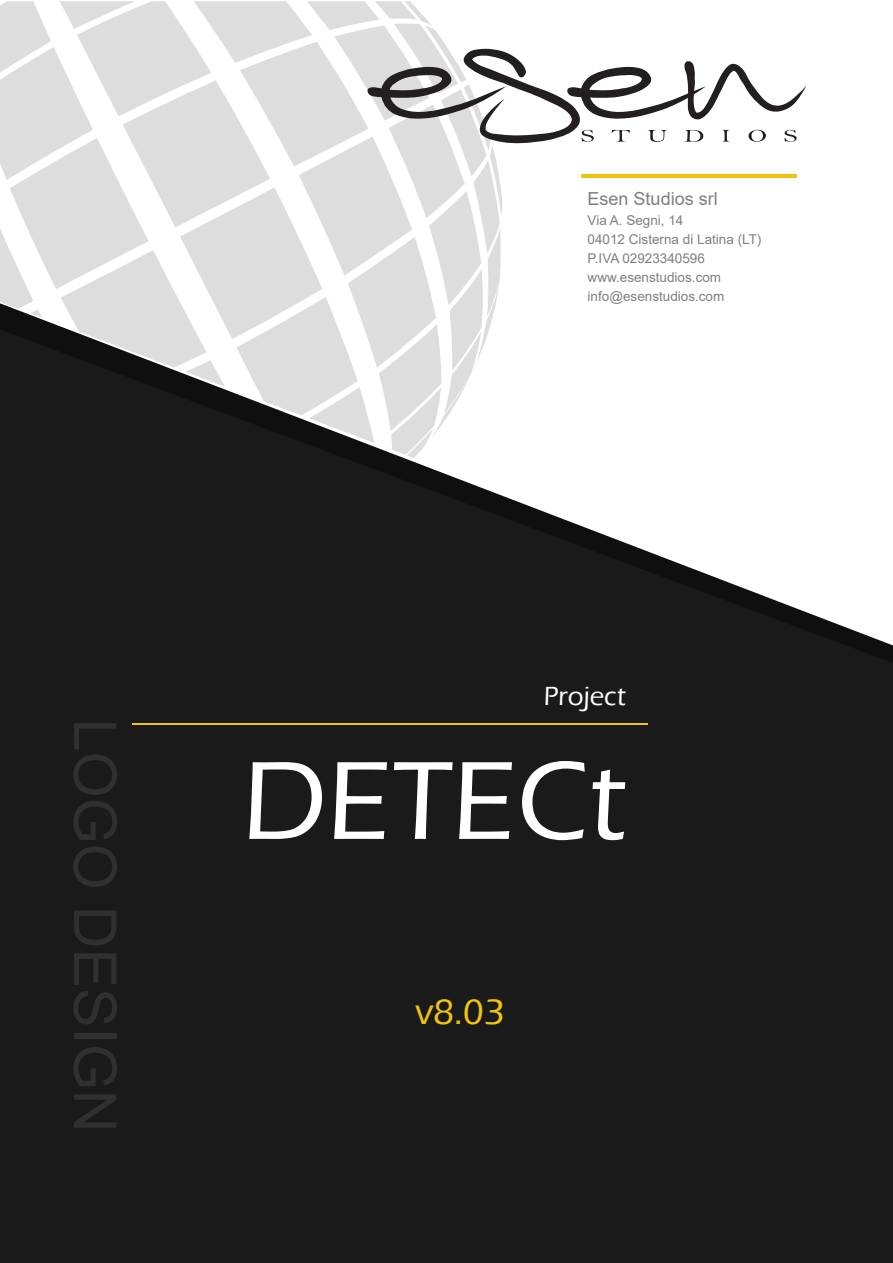
<style>
.page{position:relative;width:893px;height:1263px;background:#fff}
.page>*{position:absolute;margin:0;border:0;box-sizing:border-box;transform-origin:0 0}
.t1{font:500 115.05px "Eras ITC";color:#fff}
.t2{font:500 36.9px "Eras ITC";color:#f1c40f}
.t3{font:500 27px "Eras ITC";color:#fff}
.t4{font:18px "Arial";color:#7f7f7f}
.t5{font:13.5px/19.2px "Arial";color:#7f7f7f}
</style>
<div class="page">
<div style="left:0;top:663px;width:893px;height:600px;background:#1a1a1a"></div>
<div style="left:0;top:645px;width:893px;height:18px;background:#1a1a1a"></div>
<svg style="left:0;top:143px;width:892px;height:502px"></svg>
<svg style="left:0;top:1px;width:502px;height:457px;fill:#ddd"></svg>
<hr style="left:133px;top:723px;width:515px;height:1px;background:#f1c40f">
<svg style="left:367px;top:49px;width:439px;height:94px"></svg>
<hr style="left:582px;top:175px;width:215px;height:3px;background:#f1c40f">
<svg style="left:73px;top:723px;width:44px;height:72px;background:#202020"></svg>
<svg style="left:73px;top:801px;width:44px;height:39px;background:#222"></svg>
<svg style="left:73px;top:846px;width:44px;height:41px;background:#212121"></svg>
<svg style="left:74px;top:910px;width:42px;height:35px"></svg>
<svg style="left:74px;top:953px;width:42px;height:32px"></svg>
<svg style="left:73px;top:991px;width:44px;height:33px"></svg>
<div style="left:74px;top:1033px;width:42px;height:5px;background:#303030"></div>
<svg style="left:73px;top:1047px;width:44px;height:39px;background:#222"></svg>
<svg style="left:74px;top:1094px;width:42px;height:34px"></svg>
<h3 class="t4" style="left:588px;top:187px;width:132px">Esen Studios srl</h3>
<p class="t5" style="left:588px;top:210px;width:175px">Via A. Segni, 14<br>04012 Cisterna di Latina (LT)<br>P.IVA 02923340596 www.esenstudios.com info@esenstudios.com</p>
<h3 class="t3" style="left:544px;top:681px;width:83px">Project</h3>
<h1 class="t1" style="left:242px;top:736px;width:386px">DETECt</h1>
<h2 class="t2" style="left:415px;top:991px;width:91px">v8.03</h2>
</div>
